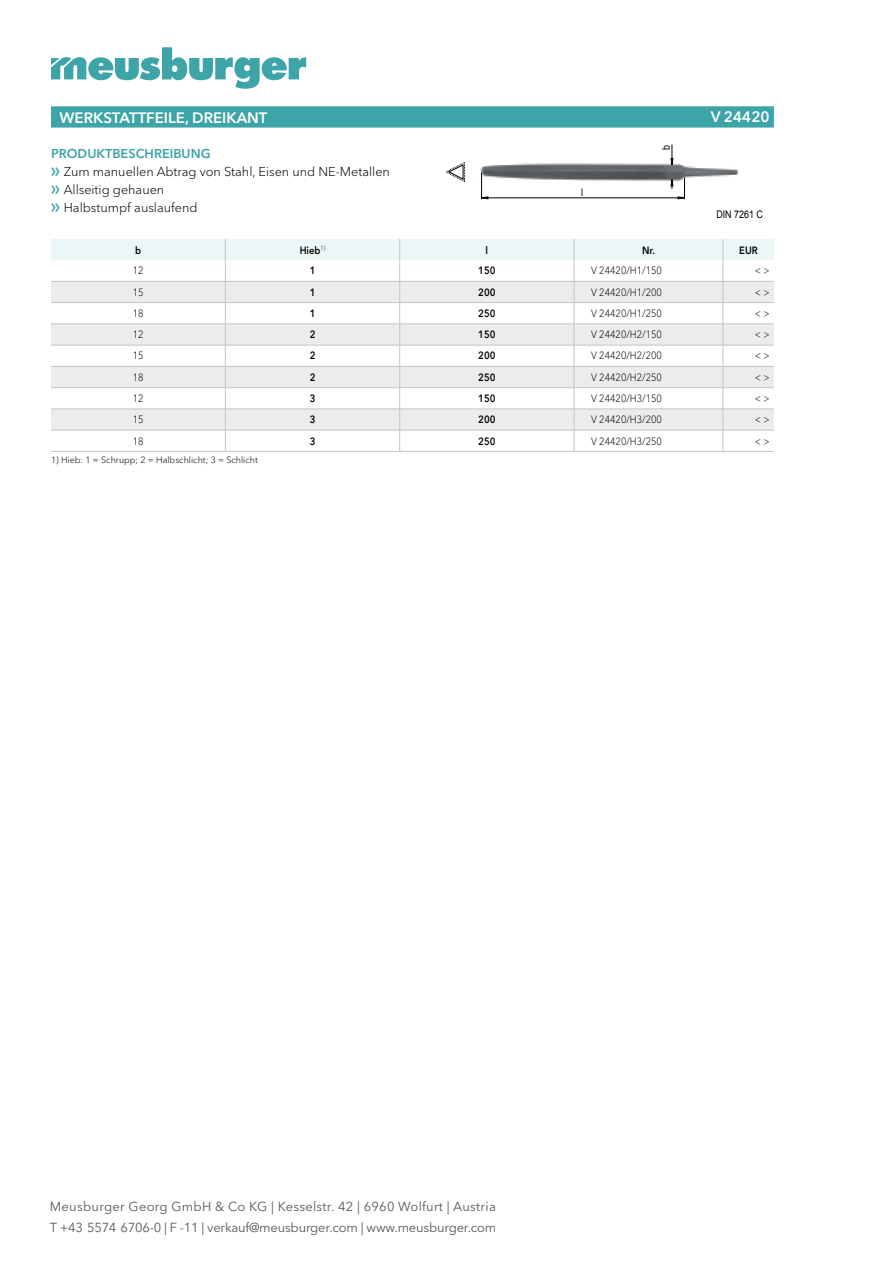
<style>
.page{position:relative;width:893px;height:1263px;background:#fff}
.page>*{position:absolute;margin:0;border:0;box-sizing:border-box;transform-origin:0 0}
.t1{font:600 15px "Avenir Next W1 G";color:#fff}
.t2{font:12.9px/20.7px "Avenir Next W1 G";letter-spacing:-.005em;color:#585857}
.t3{font:300 12.75px/18px "Avenir Next W1 G";color:#000}
.t4{font:300 10.5px "Avenir Next W1 G";color:#000;scale:.9 1}
.t5{font:600 10.5px "Avenir Next W1 G";color:#000;scale:.9 1}
.t6{font:10.5px "Arial";color:#000;scale:.85 1}
.t7{font:300 9px "Avenir Next W1 G";color:#000}
.s1{font-weight:600;color:#3da4a8}
.s2{font-family:"Meusburger Sonderzeichen";font-weight:400;color:#3da4a8}
</style>
<div class="page">
<svg style="left:51px;top:47px;width:255px;height:42px"></svg>
<svg style="left:51px;top:106px;width:723px;height:22px;background:#43a7aa"></svg>
<img style="left:480px;top:160px;width:258px;height:21px">
<hr style="left:482px;top:198px;width:202px;height:1px;background:#000">
<svg style="left:481px;top:172px;width:7px;height:27px"></svg>
<svg style="left:671px;top:145px;width:2px;height:20px"></svg>
<svg style="left:671px;top:178px;width:14px;height:21px"></svg>
<svg style="left:446px;top:162px;width:19px;height:20px"></svg>
<svg style="left:51px;top:239px;width:723px;height:212px"></svg>
<hr style="left:51px;top:451px;width:174px;height:1px;background:#c4c5c5">
<hr style="left:225px;top:451px;width:175px;height:1px;background:#c4c5c5">
<hr style="left:400px;top:451px;width:174px;height:1px;background:#c4c5c5">
<hr style="left:574px;top:451px;width:149px;height:1px;background:#c4c5c5">
<hr style="left:723px;top:451px;width:51px;height:1px;background:#c4c5c5">
<h1 class="t1" style="left:60px;top:108px;width:209px">WERKSTATTFEILE, DREIKANT</h1>
<h1 class="t1" style="left:711px;top:108px;width:60px">V 24420</h1>
<p class="t3" style="left:51px;top:145px;width:340px"><span class="s1">PRODUKTBESCHREIBUNG<br></span><span class="s2">f</span> Zum manuellen Abtrag von Stahl, Eisen und NE-Metallen <span class="s2">f</span> Allseitig gehauen<br><span class="s2">f</span> Halbstumpf auslaufend</p>
<p class="t6" style="left:659px;top:150px;width:7px;rotate:-90deg">b</p>
<p class="t6" style="left:581px;top:185px;width:4px">l</p>
<p class="t6" style="left:716px;top:207px;width:56px">DIN 7261 C</p>
<p class="t5" style="left:135px;top:244px;width:8px">b</p>
<p class="t5" style="left:300px;top:244px;width:30px">Hieb<sup>1)</sup></p>
<p class="t5" style="left:486px;top:244px;width:4px">l</p>
<p class="t5" style="left:642px;top:244px;width:16px">Nr.</p>
<p class="t5" style="left:739px;top:244px;width:22px">EUR</p>
<p class="t4" style="left:133px;top:264px;width:14px">12</p>
<p class="t5" style="left:310px;top:264px;width:8px">1</p>
<p class="t5" style="left:478px;top:264px;width:21px">150</p>
<p class="t4" style="left:591px;top:264px;width:80px">V 24420/H1/150</p>
<p class="t4" style="left:755px;top:264px;width:18px">&lt; &gt;</p>
<p class="t4" style="left:133px;top:286px;width:14px">15</p>
<p class="t5" style="left:310px;top:286px;width:8px">1</p>
<p class="t5" style="left:478px;top:286px;width:21px">200</p>
<p class="t4" style="left:591px;top:286px;width:80px">V 24420/H1/200</p>
<p class="t4" style="left:755px;top:286px;width:18px">&lt; &gt;</p>
<p class="t4" style="left:133px;top:307px;width:14px">18</p>
<p class="t5" style="left:310px;top:307px;width:8px">1</p>
<p class="t5" style="left:478px;top:307px;width:21px">250</p>
<p class="t4" style="left:591px;top:307px;width:80px">V 24420/H1/250</p>
<p class="t4" style="left:755px;top:307px;width:18px">&lt; &gt;</p>
<p class="t4" style="left:133px;top:328px;width:14px">12</p>
<p class="t5" style="left:310px;top:328px;width:8px">2</p>
<p class="t5" style="left:478px;top:328px;width:21px">150</p>
<p class="t4" style="left:591px;top:328px;width:80px">V 24420/H2/150</p>
<p class="t4" style="left:755px;top:328px;width:18px">&lt; &gt;</p>
<p class="t4" style="left:133px;top:349px;width:14px">15</p>
<p class="t5" style="left:310px;top:349px;width:8px">2</p>
<p class="t5" style="left:478px;top:349px;width:21px">200</p>
<p class="t4" style="left:591px;top:349px;width:80px">V 24420/H2/200</p>
<p class="t4" style="left:755px;top:349px;width:18px">&lt; &gt;</p>
<p class="t4" style="left:133px;top:371px;width:14px">18</p>
<p class="t5" style="left:310px;top:371px;width:8px">2</p>
<p class="t5" style="left:478px;top:371px;width:21px">250</p>
<p class="t4" style="left:591px;top:371px;width:80px">V 24420/H2/250</p>
<p class="t4" style="left:755px;top:371px;width:18px">&lt; &gt;</p>
<p class="t4" style="left:133px;top:392px;width:14px">12</p>
<p class="t5" style="left:310px;top:392px;width:8px">3</p>
<p class="t5" style="left:478px;top:392px;width:21px">150</p>
<p class="t4" style="left:591px;top:392px;width:80px">V 24420/H3/150</p>
<p class="t4" style="left:755px;top:392px;width:18px">&lt; &gt;</p>
<p class="t4" style="left:133px;top:413px;width:14px">15</p>
<p class="t5" style="left:310px;top:413px;width:8px">3</p>
<p class="t5" style="left:478px;top:413px;width:21px">200</p>
<p class="t4" style="left:591px;top:413px;width:80px">V 24420/H3/200</p>
<p class="t4" style="left:755px;top:413px;width:18px">&lt; &gt;</p>
<p class="t4" style="left:133px;top:435px;width:14px">18</p>
<p class="t5" style="left:310px;top:434px;width:8px">3</p>
<p class="t5" style="left:478px;top:434px;width:21px">250</p>
<p class="t4" style="left:591px;top:435px;width:80px">V 24420/H3/250</p>
<p class="t4" style="left:755px;top:435px;width:18px">&lt; &gt;</p>
<p class="t7" style="left:51px;top:454px;width:208px">1) Hieb: 1 = Schrupp; 2 = Halbschlicht; 3 = Schlicht</p>
<p class="t2" style="left:50px;top:1196px;width:448px">Meusburger Georg GmbH &amp; Co KG | Kesselstr. 42 | 6960 Wolfurt | Austria<br>T +43 5574 6706-0 | F -11 | verkauf@meusburger.com | www.meusburger.com</p>
</div>
